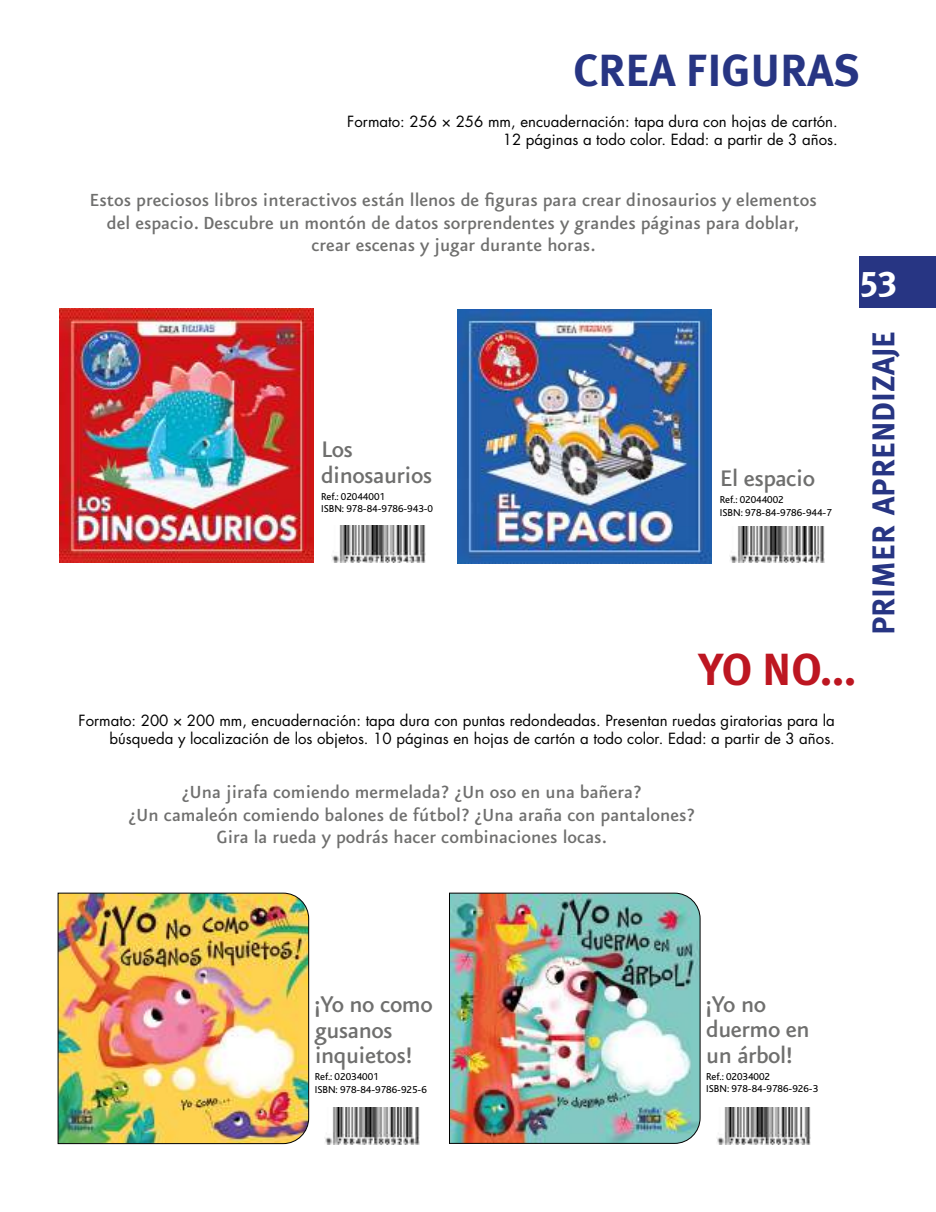
<style>
.page{position:relative;width:936px;height:1212px;background:#fff}
.page>*{position:absolute;margin:0;border:0;box-sizing:border-box;transform-origin:0 0}
.t1{font:700 45px "Meta GU";color:#273583}
.t2{font:700 45px "Meta GU";color:#bd1621}
.t3{font:700 36px "Meta GU";color:#fff}
.t4{font:700 31.5px "Meta GU";color:#273583}
.t5{font:500 27px/25.5px "Eureka Sans";letter-spacing:-.02em;color:#6f6f6e}
.t6{font:500 21px/22.5px "Eureka Sans";color:#6f6f6e;text-align:center}
.t7{font:15px/18px "Futura";color:#000;text-align:right}
.t8{font:10.5px/12.6px "Bliss";color:#000}
</style>
<div class="page">
<div style="left:859px;top:256px;width:76px;height:51px;background:#273583"></div>
<img style="left:325px;top:1108px;width:94px;height:36px">
<img style="left:717px;top:1108px;width:93px;height:36px">
<img style="left:57px;top:892px;width:252px;height:252px">
<img style="left:449px;top:892px;width:251px;height:252px">
<img style="left:332px;top:526px;width:93px;height:36px">
<img style="left:730px;top:526px;width:94px;height:36px">
<img style="left:60px;top:309px;width:253px;height:254px">
<img style="left:457px;top:310px;width:254px;height:253px">
<h1 class="t1" style="left:573px;top:45px;width:288px">CREA FIGURAS</h1>
<p class="t7" style="left:347px;top:112px;width:492px">Formato: 256 × 256 mm, encuadernación: tapa dura con hojas de cartón.<br>12 páginas a todo color. Edad: a partir de 3 años.</p>
<p class="t6" style="left:89px;top:190px;width:728px">Estos preciosos libros interactivos están llenos de figuras para crear dinosaurios y elementos del espacio. Descubre un montón de datos sorprendentes y grandes páginas para doblar, crear escenas y jugar durante horas.</p>
<p class="t5" style="left:321px;top:438px;width:113px">Los dinosaurios</p>
<p class="t8" style="left:321px;top:490px;width:113px">Ref.: 02044001<br>ISBN: 978-84-9786-943-0</p>
<p class="t5" style="left:719px;top:467px;width:97px">El espacio</p>
<p class="t8" style="left:719px;top:493px;width:113px">Ref.: 02044002<br>ISBN: 978-84-9786-944-7</p>
<h2 class="t3" style="left:859px;top:262px;width:39px">53</h2>
<h3 class="t4" style="left:865px;top:635px;width:306px;rotate:-90deg">primer aprendizaje</h3>
<h1 class="t2" style="left:698px;top:643px;width:159px">YO NO...</h1>
<p class="t7" style="left:78px;top:711px;width:757px">Formato: 200 × 200 mm, encuadernación: tapa dura con puntas redondeadas. Presentan ruedas giratorias para la búsqueda y localización de los objetos. 10 páginas en hojas de cartón a todo color. Edad: a partir de 3 años.</p>
<p class="t6" style="left:128px;top:782px;width:568px">¿Una jirafa comiendo mermelada? ¿Un oso en una bañera?<br>¿Un camaleón comiendo balones de fútbol? ¿Una araña con pantalones?<br>Gira la rueda y podrás hacer combinaciones locas.</p>
<p class="t5" style="left:315px;top:993px;width:119px">¡Yo no como gusanos inquietos!</p>
<p class="t8" style="left:315px;top:1071px;width:113px">Ref.: 02034001<br>ISBN: 978-84-9786-925-6</p>
<p class="t5" style="left:706px;top:992px;width:105px">¡Yo no duermo en un árbol!</p>
<p class="t8" style="left:706px;top:1070px;width:113px">Ref.: 02034002<br>ISBN: 978-84-9786-926-3</p>
</div>
